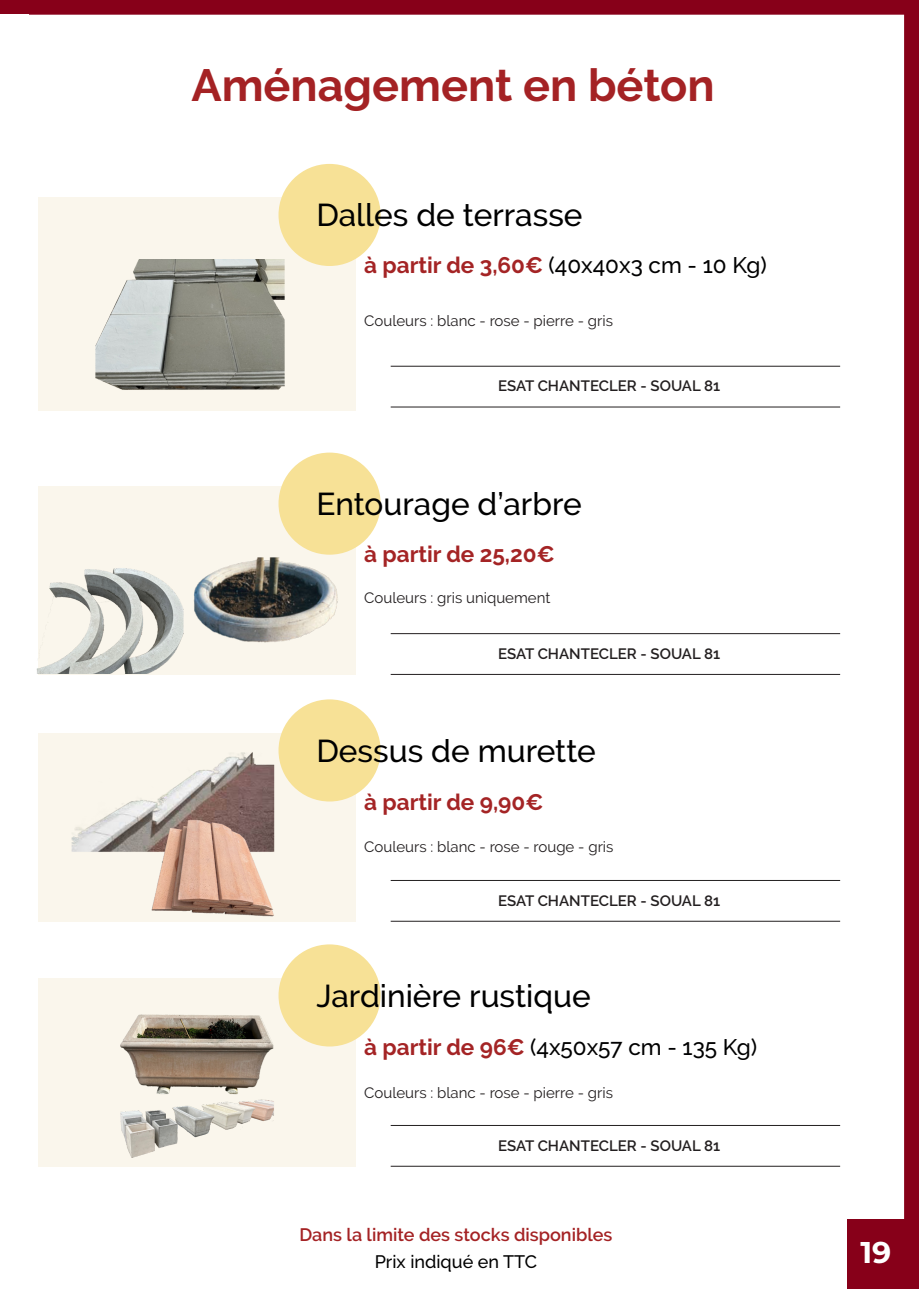
<style>
.page{position:relative;width:919px;height:1289px;background:#fff}
.page>*{position:absolute;margin:0;border:0;box-sizing:border-box;transform-origin:0 0}
.Paragraph_Style_3{font:700 45px "Raleway";color:#a42224}
.Paragraph_Style_5{font:500 31.5px "Raleway";color:#000}
.t1{font:700 30px "Montserrat";color:#fff}
.Paragraph_Style_4{font:500 22.5px "Raleway";color:#000001}
.Paragraph_Style_4-2{font:700 22.5px "Raleway";color:#a42425}
.Paragraph_Style_3-2{font:600 18px "Raleway";color:#a42224}
.Paragraph_Style_3-3{font:500 18px "Raleway";color:#000001}
.Paragraph_Style_4-3{font:15px "Raleway";color:#231f20}
.Paragraph_Style_4-4{font:600 15px "Raleway";color:#231f20}
.s1{font-weight:700;color:#a42425}
</style>
<div class="page">
<div style="left:847px;top:1219px;width:71px;height:69px;background:#870019"></div>
<div style="left:0;top:0;width:14px;height:15px;background:#870019"></div>
<div style="left:13px;top:0;width:905px;height:15px;background:#870019"></div>
<div style="left:904px;top:6px;width:14px;height:1222px;background:#870019"></div>
<div style="left:38px;top:197px;width:317px;height:213px;background:#faf6ec"></div>
<div style="left:278px;top:164px;width:102px;height:102px;background:#f7e196;border-radius:50%"></div>
<img style="left:89px;top:260px;width:196px;height:151px">
<div style="left:38px;top:486px;width:317px;height:188px;background:#faf6ec"></div>
<div style="left:278px;top:452px;width:102px;height:102px;background:#f7e196;border-radius:50%"></div>
<img style="left:36px;top:568px;width:148px;height:105px">
<div style="left:38px;top:732px;width:317px;height:189px;background:#faf6ec"></div>
<div style="left:278px;top:699px;width:102px;height:102px;background:#f7e196;border-radius:50%"></div>
<img style="left:71px;top:731px;width:211px;height:186px">
<div style="left:38px;top:977px;width:317px;height:189px;background:#faf6ec"></div>
<div style="left:278px;top:944px;width:102px;height:102px;background:#f7e196;border-radius:50%"></div>
<img style="left:120px;top:995px;width:161px;height:163px">
<hr style="left:390px;top:366px;width:450px;height:1px;background:#231f20">
<hr style="left:390px;top:633px;width:450px;height:1px;background:#231f20">
<hr style="left:390px;top:880px;width:450px;height:1px;background:#231f20">
<hr style="left:390px;top:1125px;width:450px;height:1px;background:#231f20">
<hr style="left:390px;top:406px;width:450px;height:1px;background:#231f20">
<hr style="left:390px;top:674px;width:450px;height:1px;background:#231f20">
<hr style="left:390px;top:920px;width:450px;height:1px;background:#231f20">
<hr style="left:390px;top:1165px;width:450px;height:1px;background:#231f20">
<img style="left:193px;top:546px;width:153px;height:97px">
<p class="Paragraph_Style_3" style="left:191px;top:59px;width:524px">Aménagement en béton</p>
<p class="Paragraph_Style_5" style="left:316px;top:197px;width:267px">Dalles de terrasse</p>
<p class="Paragraph_Style_4" style="left:364px;top:252px;width:404px"><span class="s1">à partir de 3,60€</span> (40x40x3 cm - 10 Kg)</p>
<p class="Paragraph_Style_4-3" style="left:364px;top:312px;width:250px">Couleurs : blanc - rose - pierre - gris</p>
<p class="Paragraph_Style_4-4" style="left:498px;top:377px;width:223px">ESAT CHANTECLER - SOUAL 81</p>
<p class="Paragraph_Style_5" style="left:316px;top:485px;width:267px">Entourage d’arbre</p>
<p class="Paragraph_Style_4-2" style="left:364px;top:541px;width:192px">à partir de 25,20€</p>
<p class="Paragraph_Style_4-3" style="left:364px;top:588px;width:188px">Couleurs : gris uniquement</p>
<p class="Paragraph_Style_4-4" style="left:498px;top:644px;width:223px">ESAT CHANTECLER - SOUAL 81</p>
<p class="Paragraph_Style_5" style="left:316px;top:732px;width:281px">Dessus de murette</p>
<p class="Paragraph_Style_4-2" style="left:364px;top:789px;width:181px">à partir de 9,90€</p>
<p class="Paragraph_Style_4-3" style="left:364px;top:837px;width:251px">Couleurs : blanc - rose - rouge - gris</p>
<p class="Paragraph_Style_4-4" style="left:498px;top:891px;width:223px">ESAT CHANTECLER - SOUAL 81</p>
<p class="Paragraph_Style_5" style="left:316px;top:977px;width:276px">Jardinière rustique</p>
<p class="Paragraph_Style_4" style="left:364px;top:1033px;width:394px"><span class="s1">à partir de 96€</span> (4x50x57 cm - 135 Kg)</p>
<p class="Paragraph_Style_4-3" style="left:364px;top:1083px;width:250px">Couleurs : blanc - rose - pierre - gris</p>
<p class="Paragraph_Style_4-4" style="left:498px;top:1136px;width:223px">ESAT CHANTECLER - SOUAL 81</p>
<p class="Paragraph_Style_3-2" style="left:299px;top:1224px;width:314px">Dans la limite des stocks disponibles</p>
<p class="Paragraph_Style_3-3" style="left:374px;top:1250px;width:164px">Prix indiqué en TTC</p>
<h3 class="t1" style="left:860px;top:1230px;width:32px">19</h3>
</div>
